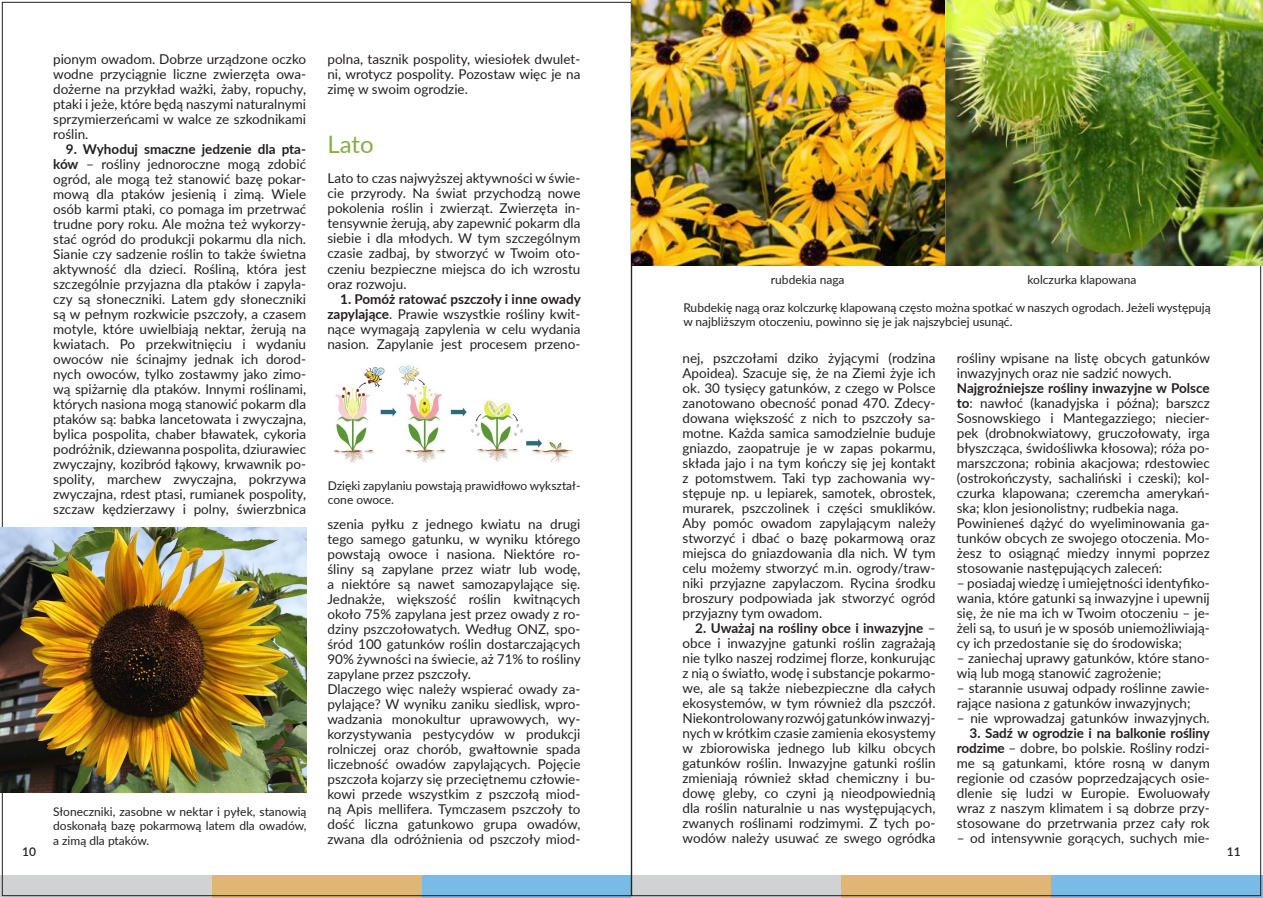
<style>
.page{position:relative;width:1263px;height:898px;background:#fff}
.page>*{position:absolute;margin:0;border:0;box-sizing:border-box;transform-origin:0 0}
.t1{font:24px "Lato";color:#87ac47}
.t2{font:13.5px/15px "Lato";color:#231f20;text-align:justify}
.t3{font:12px/14.2px "Lato";color:#231f20}
.t4{font:600 12px "Lato";color:#231f20}
.s1{font-weight:700}
</style>
<div class="page">
<div style="left:0;top:874px;width:212px;height:23px;background:#d1d2d4"></div>
<div style="left:212px;top:874px;width:210px;height:23px;background:#e0b674"></div>
<div style="left:422px;top:874px;width:209px;height:23px;background:#79bae6"></div>
<div style="left:631px;top:874px;width:210px;height:23px;background:#d1d2d4"></div>
<div style="left:841px;top:874px;width:210px;height:23px;background:#e0b674"></div>
<div style="left:1051px;top:874px;width:212px;height:23px;background:#79bae6"></div>
<img style="left:631px;top:0;width:632px;height:266px">
<img style="left:0;top:527px;width:306px;height:265px">
<img style="left:335px;top:365px;width:238px;height:98px">
<p class="t2" style="left:327px;top:51px;width:254px">polna, tasznik pospolity, wiesiołek dwulet&shy;ni, wrotycz pospolity. Pozostaw więc je na zimę w swoim ogrodzie.</p>
<h1 class="t1" style="left:327px;top:127px;width:48px">Lato</h1>
<p class="t2" style="left:327px;top:170px;width:254px">Lato to czas najwyższej aktywności w świe&shy;cie przyrody. Na świat przychodzą nowe pokolenia roślin i zwierząt. Zwierzęta in&shy;tensywnie żerują, aby zapewnić pokarm dla siebie i dla młodych. W tym szczególnym czasie zadbaj, by stworzyć w Twoim oto&shy;czeniu bezpieczne miejsca do ich wzrostu oraz rozwoju.</p>
<p class="t2" style="left:327px;top:290px;width:255px;text-indent:13px"><span class="s1">1. Pomóż ratować pszczoły i inne owady zapylające</span>. Prawie wszystkie rośliny kwit&shy;nące wymagają zapylenia w celu wydania nasion. Zapylanie jest procesem przeno-</p>
<p class="t2" style="left:53px;top:51px;width:254px">pionym owadom. Dobrze urządzone oczko wodne przyciągnie liczne zwierzęta owa&shy;dożerne na przykład ważki, żaby, ropuchy, ptaki i jeże, które będą naszymi naturalnymi sprzymierzeńcami w walce ze szkodnikami roślin.</p>
<p class="t2" style="left:53px;top:141px;width:254px;text-indent:13px"><span class="s1">9. Wyhoduj smaczne jedzenie dla pta&shy;ków</span> – rośliny jednoroczne mogą zdobić ogród, ale mogą też stanowić bazę pokar&shy;mową dla ptaków jesienią i zimą. Wiele osób karmi ptaki, co pomaga im przetrwać trudne pory roku. Ale można też wykorzy&shy;stać ogród do produkcji pokarmu dla nich.<br>Sianie czy sadzenie roślin to także świetna aktywność dla dzieci. Rośliną, która jest szczególnie przyjazna dla ptaków i zapyla&shy;czy są słoneczniki. Latem gdy słoneczniki są w pełnym rozkwicie pszczoły, a czasem motyle, które uwielbiają nektar, żerują na kwiatach. Po przekwitnięciu i wydaniu owoców nie ścinajmy jednak ich dorod&shy;nych owoców, tylko zostawmy jako zimo&shy;wą spiżarnię dla ptaków. Innymi roślinami, których nasiona mogą stanowić pokarm dla ptaków są: babka lancetowata i zwyczajna, bylica pospolita, chaber bławatek, cykoria podróżnik, dziewanna pospolita, dziurawiec zwyczajny, kozibród łąkowy, krwawnik po&shy;spolity, marchew zwyczajna, pokrzywa zwyczajna, rdest ptasi, rumianek pospolity, szczaw kędzierzawy i polny, świerzbnica</p>
<p class="t3" style="left:771px;top:272px;width:75px">rubdekia naga</p>
<p class="t3" style="left:1027px;top:272px;width:111px">kolczurka klapowana</p>
<p class="t3" style="left:683px;top:300px;width:529px">Rubdekię nagą oraz kolczurkę klapowaną często można spotkać w naszych ogrodach. Jeżeli występują w najbliższym otoczeniu, powinno się je jak najszybciej usunąć.</p>
<p class="t2" style="left:682px;top:350px;width:255px">nej, pszczołami dziko żyjącymi (rodzina Apoidea). Szacuje się, że na Ziemi żyje ich ok. 30 tysięcy gatunków, z czego w Polsce zanotowano obecność ponad 470. Zdecy&shy;dowana większość z nich to pszczoły sa&shy;motne. Każda samica samodzielnie buduje gniazdo, zaopatruje je w zapas pokarmu, składa jajo i na tym kończy się jej kontakt z potomstwem. Taki typ zachowania wy&shy;stępuje np. u lepiarek, samotek, obrostek, murarek, pszczolinek i części smuklików.<br>Aby pomóc owadom zapylającym należy stworzyć i dbać o bazę pokarmową oraz miejsca do gniazdowania dla nich. W tym celu możemy stworzyć m.in. ogrody/traw&shy;niki przyjazne zapylaczom. Rycina środku broszury podpowiada jak stworzyć ogród przyjazny tym owadom.</p>
<p class="t2" style="left:682px;top:620px;width:255px;text-indent:13px"><span class="s1">2. Uważaj na rośliny obce i inwazyjne</span> – obce i inwazyjne gatunki roślin zagrażają nie tylko naszej rodzimej florze, konkurując z nią o światło, wodę i substancje pokarmo&shy;we, ale są także niebezpieczne dla całych ekosystemów, w tym również dla pszczół.<br>Niekontrolowany rozwój gatunków inwazyj&shy;nych w krótkim czasie zamienia ekosystemy w zbiorowiska jednego lub kilku obcych gatunków roślin. Inwazyjne gatunki roślin zmieniają również skład chemiczny i bu&shy;dowę gleby, co czyni ją nieodpowiednią dla roślin naturalnie u nas występujących, zwanych roślinami rodzimymi. Z tych po&shy;wodów należy usuwać ze swego ogródka</p>
<p class="t2" style="left:957px;top:350px;width:255px">rośliny wpisane na listę obcych gatunków inwazyjnych oraz nie sadzić nowych.</p>
<p class="t2" style="left:957px;top:380px;width:254px;text-align:left"><span class="s1">Najgroźniejsze rośliny inwazyjne w Polsce to</span>: nawłoć (kanadyjska i późna); barszcz Sosnowskiego i Mantegazziego; niecier&shy;pek (drobnokwiatowy, gruczołowaty, irga błyszcząca, świdośliwka kłosowa); róża po&shy;marszczona; robinia akacjowa; rdestowiec (ostrokończysty, sachaliński i czeski); kol&shy;czurka klapowana; czeremcha amerykań&shy;ska; klon jesionolistny; rudbekia naga.<br>Powinieneś dążyć do wyeliminowania ga&shy;tunków obcych ze swojego otoczenia. Mo&shy;żesz to osiągnąć miedzy innymi poprzez stosowanie następujących zaleceń:</p>
<p class="t2" style="left:957px;top:575px;width:254px">– posiadaj wiedzę i umiejętności identyfiko&shy;wania, które gatunki są inwazyjne i upewnij się, że nie ma ich w Twoim otoczeniu – je&shy;żeli są, to usuń je w sposób uniemożliwiają&shy;cy ich przedostanie się do środowiska;</p>
<p class="t2" style="left:957px;top:650px;width:254px">– zaniechaj uprawy gatunków, które stano&shy;wią lub mogą stanowić zagrożenie;</p>
<p class="t2" style="left:957px;top:680px;width:254px">– starannie usuwaj odpady roślinne zawie&shy;rające nasiona z gatunków inwazyjnych;</p>
<p class="t2" style="left:957px;top:710px;width:254px">– nie wprowadzaj gatunków inwazyjnych.</p>
<p class="t2" style="left:957px;top:725px;width:255px;text-indent:13px"><span class="s1">3. Sadź w ogrodzie i na balkonie rośliny rodzime</span> – dobre, bo polskie. Rośliny rodzi&shy;me są gatunkami, które rosną w danym regionie od czasów poprzedzających osie&shy;dlenie się ludzi w Europie. Ewoluowały wraz z naszym klimatem i są dobrze przy&shy;stosowane do przetrwania przez cały rok</p>
<p class="t2" style="left:957px;top:830px;width:254px">– od intensywnie gorących, suchych mie-</p>
<p class="t3" style="left:328px;top:478px;width:254px">Dzięki zapylaniu powstają prawidłowo wykształ&shy;cone owoce.</p>
<p class="t2" style="left:327px;top:515px;width:255px;text-align:left">szenia pyłku z jednego kwiatu na drugi tego samego gatunku, w wyniku którego powstają owoce i nasiona. Niektóre ro&shy;śliny są zapylane przez wiatr lub wodę, a niektóre są nawet samozapylające się.<br>Jednakże, większość roślin kwitnących około 75% zapylana jest przez owady z ro&shy;dziny pszczołowatych. Według ONZ, spo&shy;śród 100 gatunków roślin dostarczających 90% żywności na świecie, aż 71% to rośliny zapylane przez pszczoły.<br>Dlaczego więc należy wspierać owady za&shy;pylające? W wyniku zaniku siedlisk, wpro&shy;wadzania monokultur uprawowych, wy&shy;korzystywania pestycydów w produkcji rolniczej oraz chorób, gwałtownie spada liczebność owadów zapylających. Pojęcie pszczoła kojarzy się przeciętnemu człowie&shy;kowi przede wszystkim z pszczołą miod&shy;ną Apis mellifera. Tymczasem pszczoły to dość liczna gatunkowo grupa owadów, zwana dla odróżnienia od pszczoły miod-</p>
<p class="t3" style="left:53px;top:803px;width:255px;text-align:justify">Słoneczniki, zasobne w nektar i pyłek, stanowią doskonałą bazę pokarmową latem dla owadów, a zimą dla ptaków.</p>
<p class="t4" style="left:22px;top:842px;width:15px">10</p>
<p class="t4" style="left:1227px;top:842px;width:15px">11</p>
</div>
